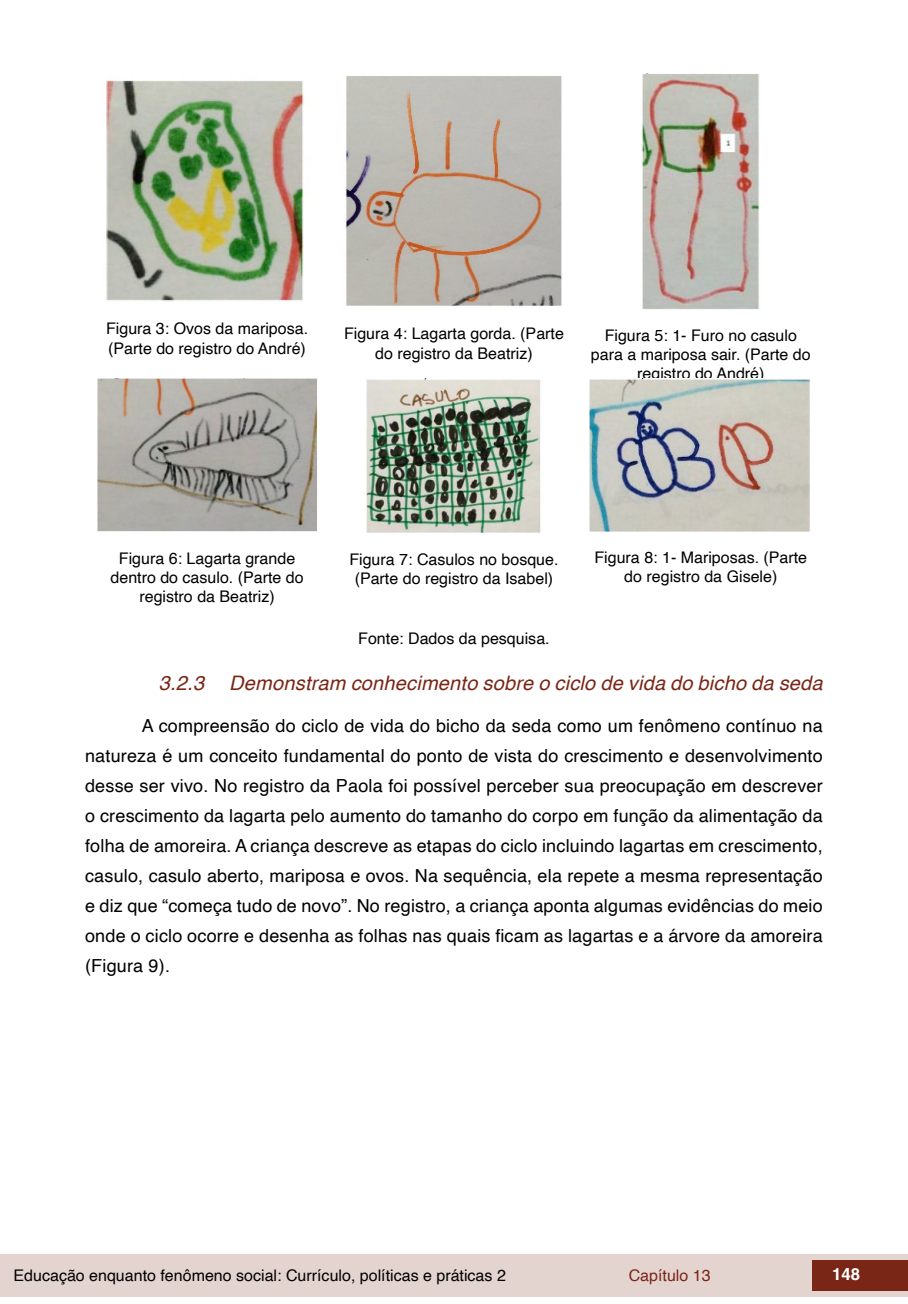
<style>
.page{position:relative;width:908px;height:1304px;background:#fff}
.page>*{position:absolute;margin:0;border:0;box-sizing:border-box;transform-origin:0 0}
.t1{font:italic 20px "Helvetica";letter-spacing:.01em;color:#7a2616}
.t2{font:18px/30px "Helvetica";letter-spacing:.01em;color:#000;text-align:justify}
.t3{font:700 16.8px "Helvetica";color:#fff}
.t4{font:16px/19.2px "Helvetica";color:#000;text-align:center}
.t5{font:16px "Helvetica";color:#7a2616}
</style>
<div class="page">
<div style="left:0;top:1254px;width:906px;height:43px;background:#e4d4d0"></div>
<div style="left:812px;top:1261px;width:95px;height:30px;background:#7a2616"></div>
<img style="left:106px;top:80px;width:198px;height:221px">
<img style="left:345px;top:76px;width:217px;height:230px">
<img style="left:642px;top:74px;width:118px;height:236px">
<img style="left:97px;top:379px;width:221px;height:153px">
<img style="left:366px;top:379px;width:175px;height:155px">
<img style="left:589px;top:379px;width:222px;height:153px">
<p class="t4" style="left:106px;top:320px;width:203px;text-align:left">Figura 3: Ovos da mariposa. (Parte do registro do André)</p>
<p class="t4" style="left:344px;top:325px;width:221px">Figura 4: Lagarta gorda. (Parte do registro da Beatriz)</p>
<p class="t4" style="left:590px;top:326px;width:221px">Figura 5: 1- Furo no casulo para a mariposa sair. (Parte do registro do André)</p>
<p class="t4" style="left:110px;top:549px;width:194px">Figura 6: Lagarta grande dentro do casulo. (Parte do registro da Beatriz)</p>
<p class="t4" style="left:349px;top:550px;width:210px">Figura 7: Casulos no bosque. (Parte do registro da Isabel)</p>
<p class="t4" style="left:594px;top:548px;width:214px">Figura 8: 1- Mariposas. (Parte do registro da Gisele)</p>
<p class="t4" style="left:358px;top:630px;width:193px">Fonte: Dados da pesquisa.</p>
<p class="t1" style="left:159px;top:668px;width:47px">3.2.3</p>
<p class="t1" style="left:229px;top:668px;width:594px">Demonstram conhecimento sobre o ciclo de vida do bicho da seda</p>
<p class="t2" style="left:85px;top:711px;width:738px;text-indent:57px">A compreensão do ciclo de vida do bicho da seda como um fenômeno contínuo na natureza é um conceito fundamental do ponto de vista do crescimento e desenvolvimento desse ser vivo. No registro da Paola foi possível perceber sua preocupação em descrever o crescimento da lagarta pelo aumento do tamanho do corpo em função da alimentação da folha de amoreira. A criança descreve as etapas do ciclo incluindo lagartas em crescimento, casulo, casulo aberto, mariposa e ovos. Na sequência, ela repete a mesma representação e diz que “começa tudo de novo”. No registro, a criança aponta algumas evidências do meio onde o ciclo ocorre e desenha as folhas nas quais ficam as lagartas e a árvore da amoreira (Figura 9).</p>
<p class="t4" style="left:14px;top:1266px;width:493px">Educação enquanto fenômeno social: Currículo, políticas e práticas 2</p>
<p class="t5" style="left:628px;top:1263px;width:83px">Capítulo 13</p>
<p class="t3" style="left:831px;top:1264px;width:30px">148</p>
</div>
